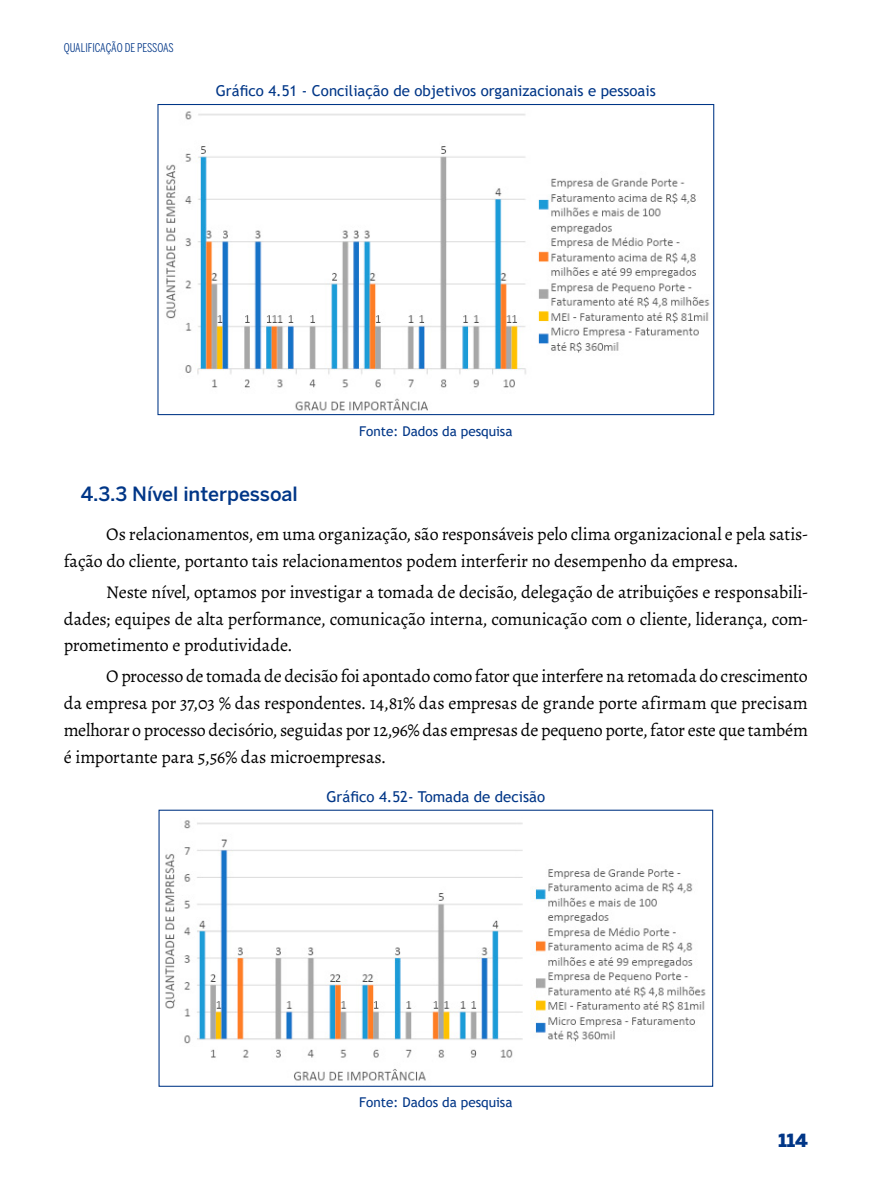
<style>
.page{position:relative;width:893px;height:1191px;background:#fff}
.page>*{position:absolute;margin:0;border:0;box-sizing:border-box;transform-origin:0 0}
.t1{font:500 19.5px "Benton Sans";color:#003687}
.t2{font:18px/26.7px "Alegreya";letter-spacing:-.01em;color:#000;text-align:justify}
.t3{font:900 18px "Benton Sans";color:#003687}
.t4{font:15px "Trebuchet MS";color:#003687}
.t5{font:13.5px "Trebuchet MS";color:#003687}
.t6{font:12px "Benton Sans Comp";color:#003687}
</style>
<div class="page">
<img style="left:166px;top:111px;width:544px;height:300px">
<img style="left:165px;top:820px;width:541px;height:261px">
<p class="t6" style="left:64px;top:40px;width:111px">QUALIFICAÇÃO DE PESSOAS</p>
<p class="t4" style="left:216px;top:81px;width:441px">Gráfico 4.51 - Conciliação de objetivos organizacionais e pessoais</p>
<p class="t5" style="left:359px;top:422px;width:155px">Fonte: Dados da pesquisa</p>
<p class="t1" style="left:81px;top:482px;width:218px">4.3.3 Nível interpessoal</p>
<p class="t2" style="left:64px;top:521px;width:746px;text-indent:43px">Os relacionamentos, em uma organização, são responsáveis pelo clima organizacional e pela satis&shy;fação do cliente, portanto tais relacionamentos podem interferir no desempenho da empresa.</p>
<p class="t2" style="left:64px;top:579px;width:746px;text-indent:43px">Neste nível, optamos por investigar a tomada de decisão, delegação de atribuições e responsabili&shy;dades; equipes de alta performance, comunicação interna, comunicação com o cliente, liderança, com&shy;prometimento e produtividade.</p>
<p class="t2" style="left:64px;top:663px;width:746px;text-indent:43px">O processo de tomada de decisão foi apontado como fator que interfere na retomada do crescimento da empresa por 37,03 % das respondentes. 14,81% das empresas de grande porte afirmam que precisam melhorar o processo decisório, seguidas por 12,96% das empresas de pequeno porte, fator este que também é importante para 5,56% das microempresas.</p>
<p class="t4" style="left:326px;top:787px;width:220px">Gráfico 4.52- Tomada de decisão</p>
<p class="t5" style="left:359px;top:1094px;width:155px">Fonte: Dados da pesquisa</p>
<p class="t3" style="left:778px;top:1129px;width:31px">114</p>
</div>
